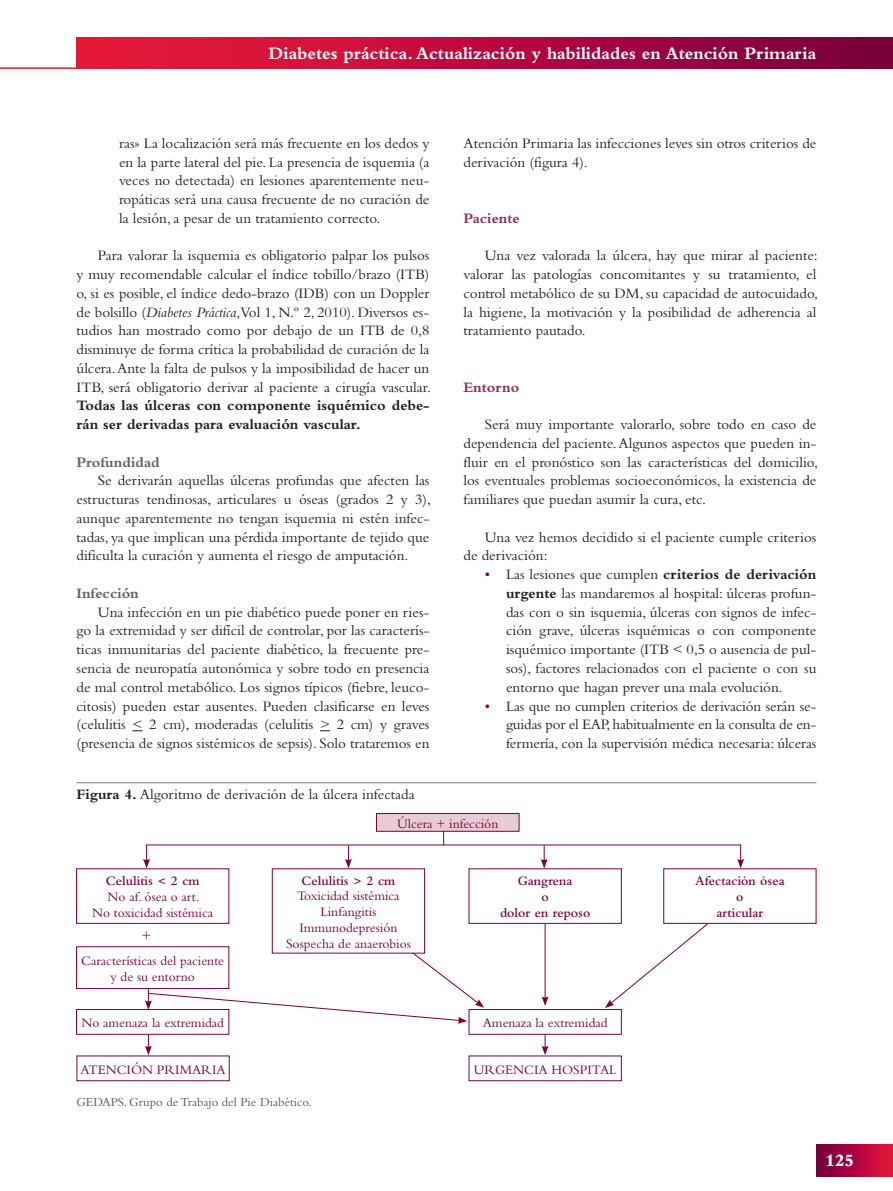
<style>
.page{position:relative;width:893px;height:1191px;background:#fff}
.page>*{position:absolute;margin:0;border:0;box-sizing:border-box;transform-origin:0 0}
.t1{font:700 18px "Bembo";color:#fff}
.t2{font:800 18px "Bembo";color:#fff}
.t3{font:15px/18.8px "Bembo";color:#231f20;text-align:justify}
.t4{font:700 15px/18.8px "Bembo";color:#231f20}
.t5{font:700 15px "Bembo";color:#636366}
.t6{font:700 15px "Bembo";color:#912f57}
.t7{font:15px "Bembo";color:#7a003b}
.t8{font:13.5px/15.8px "Bembo";color:#7a003b;text-align:center}
.t9{font:600 13.5px/15.8px "Bembo";color:#7a003b;text-align:center}
.t10{font:12.75px "Bembo";color:#57585a}
.s1{font-style:italic}
.s2{font-weight:700}
.s3{color:#7a003b}
</style>
<div class="page">
<hr style="left:0;top:67px;width:816px;height:2px;background:#e51836">
<div style="left:816px;top:1144px;width:77px;height:32px;background:linear-gradient(to right,#73003f,#e6143d)"></div>
<div style="left:77px;top:37px;width:816px;height:32px;background:linear-gradient(to right,#f21939,#7a0041)"></div>
<hr style="left:76px;top:782px;width:740px;height:1px;background:#939598">
<svg style="left:345px;top:846px;width:6px;height:22px"></svg>
<svg style="left:145px;top:935px;width:339px;height:88px"></svg>
<svg style="left:605px;top:923px;width:122px;height:85px"></svg>
<svg style="left:145px;top:1034px;width:7px;height:21px"></svg>
<svg style="left:542px;top:1034px;width:7px;height:21px"></svg>
<hr style="left:545px;top:922px;width:1px;height:76px;background:#7a003b">
<svg style="left:542px;top:996px;width:7px;height:10px"></svg>
<svg style="left:443px;top:831px;width:1px;height:13px"></svg>
<svg style="left:541px;top:846px;width:6px;height:22px"></svg>
<div style="left:376px;top:813px;width:143px;height:18px;background:#e6ccd4"></div>
<div style="left:376px;top:813px;width:143px;height:18px;border:1px solid #7a003b"></div>
<div style="left:77px;top:946px;width:152px;height:42px;background:#fff"></div>
<div style="left:76px;top:946px;width:153px;height:43px;border:1px solid #7a003b"></div>
<div style="left:77px;top:1009px;width:152px;height:25px;background:#fff"></div>
<div style="left:76px;top:1009px;width:153px;height:25px;border:1px solid #7a003b"></div>
<div style="left:469px;top:1009px;width:152px;height:25px;background:#fff"></div>
<div style="left:469px;top:1009px;width:153px;height:25px;border:1px solid #7a003b"></div>
<div style="left:272px;top:868px;width:153px;height:85px;background:#fff"></div>
<div style="left:272px;top:868px;width:153px;height:85px;border:1px solid #7a003b"></div>
<svg style="left:143px;top:859px;width:7px;height:9px"></svg>
<svg style="left:737px;top:859px;width:7px;height:9px"></svg>
<p class="t1" style="left:269px;top:43px;width:549px">Diabetes práctica. Actualización y habilidades en Atención Primaria</p>
<p class="t3" style="left:119px;top:133px;width:312px">ras» La localización será más frecuente en los dedos y en la parte lateral del pie. La presencia de isquemia (a veces no detectada) en lesiones aparentemente neu&shy;ropáticas será una causa frecuente de no curación de la lesión, a pesar de un tratamiento correcto.</p>
<p class="t3" style="left:77px;top:246px;width:356px;text-indent:21px">Para valorar la isquemia es obligatorio palpar los pulsos y muy recomendable calcular el índice tobillo/brazo (ITB) o, si es posible, el índice dedo-brazo (IDB) con un Doppler de bolsillo (<span class="s1">Diabetes Práctica</span>,Vol 1, N.º 2, 2010). Diversos es&shy;tudios han mostrado como por debajo de un ITB de 0,8 disminuye de forma crítica la probabilidad de curación de la úlcera. Ante la falta de pulsos y la imposibilidad de hacer un ITB, será obligatorio derivar al paciente a cirugía vascular.</p>
<p class="t4" style="left:77px;top:396px;width:354px">Todas las úlceras con componente isquémico debe&shy;rán ser derivadas para evaluación vascular.</p>
<p class="t5" style="left:77px;top:453px;width:85px">Profundidad</p>
<p class="t3" style="left:77px;top:471px;width:356px;text-indent:21px">Se derivarán aquellas úlceras profundas que afecten las estructuras tendinosas, articulares u óseas (grados 2 y 3), aunque aparentemente no tengan isquemia ni estén infec&shy;tadas, ya que implican una pérdida importante de tejido que dificulta la curación y aumenta el riesgo de amputación.</p>
<p class="t5" style="left:77px;top:585px;width:64px">Infección</p>
<p class="t3" style="left:77px;top:602px;width:354px;text-indent:21px">Una infección en un pie diabético puede poner en ries&shy;go la extremidad y ser difícil de controlar, por las caracterís&shy;ticas inmunitarias del paciente diabético, la frecuente pre&shy;sencia de neuropatía autonómica y sobre todo en presencia de mal control metabólico. Los signos típicos (fiebre, leuco&shy;citosis) pueden estar ausentes. Pueden clasificarse en leves (celulitis &lt; 2 cm), moderadas (celulitis &gt; 2 cm) y graves (presencia de signos sistémicos de sepsis). Solo trataremos en</p>
<p class="t3" style="left:76px;top:784px;width:340px"><span class="s2">Figura 4.</span> Algoritmo de derivación de la úlcera infectada</p>
<p class="t3" style="left:463px;top:133px;width:354px">Atención Primaria las infecciones leves sin otros criterios de derivación (figura 4).</p>
<p class="t6" style="left:463px;top:210px;width:58px">Paciente</p>
<p class="t3" style="left:463px;top:246px;width:356px;text-indent:21px">Una vez valorada la úlcera, hay que mirar al paciente: valorar las patologías concomitantes y su tratamiento, el control metabólico de su DM, su capacidad de autocuidado, la higiene, la motivación y la posibilidad de adherencia al tratamiento pautado.</p>
<p class="t6" style="left:463px;top:378px;width:57px">Entorno</p>
<p class="t3" style="left:463px;top:415px;width:356px;text-indent:21px">Será muy importante valorarlo, sobre todo en caso de dependencia del paciente. Algunos aspectos que pueden in&shy;fluir en el pronóstico son las características del domicilio, los eventuales problemas socioeconómicos, la existencia de familiares que puedan asumir la cura, etc.</p>
<p class="t3" style="left:463px;top:527px;width:354px;text-indent:21px">Una vez hemos decidido si el paciente cumple criterios de derivación:</p>
<p class="t3" style="left:506px;top:565px;width:312px;text-indent:-21px"><span class="s3">•</span> Las lesiones que cumplen <span class="s2">criterios de derivación urgente</span> las mandaremos al hospital: úlceras profun&shy;das con o sin isquemia, úlceras con signos de infec&shy;ción grave, úlceras isquémicas o con componente isquémico importante (ITB &lt; 0,5 o ausencia de pul&shy;sos), factores relacionados con el paciente o con su entorno que hagan prever una mala evolución.</p>
<p class="t3" style="left:506px;top:696px;width:312px;text-indent:-21px"><span class="s3">•</span> Las que no cumplen criterios de derivación serán se&shy;guidas por el EAP, habitualmente en la consulta de en&shy;fermería, con la supervisión médica necesaria: úlceras</p>
<p class="t8" style="left:397px;top:815px;width:103px">Úlcera + infección</p>
<p class="t9" style="left:302px;top:872px;width:95px">Celulitis &gt; 2 cm</p>
<p class="t8" style="left:286px;top:888px;width:126px">Toxicidad sistémica<br>Linfangitis<br>Immunodepresión<br>Sospecha de anaerobios</p>
<p class="t9" style="left:106px;top:873px;width:95px">Celulitis &lt; 2 cm</p>
<p class="t8" style="left:92px;top:888px;width:123px">No af. ósea o art.<br>No toxicidad sistémica</p>
<p class="t8" style="left:81px;top:952px;width:144px">Características del paciente y de su entorno</p>
<p class="t8" style="left:81px;top:1014px;width:144px">No amenaza la extremidad</p>
<p class="t8" style="left:483px;top:1014px;width:126px">Amenaza la extremidad</p>
<p class="t8" style="left:80px;top:1061px;width:147px">ATENCIÓN PRIMARIA</p>
<p class="t8" style="left:474px;top:1061px;width:144px">URGENCIA HOSPITAL</p>
<p class="t9" style="left:500px;top:873px;width:92px">Gangrena<br>o<br>dolor en reposo</p>
<p class="t7" style="left:142px;top:926px;width:12px">+</p>
<p class="t10" style="left:77px;top:1094px;width:237px">GEDAPS. Grupo de Trabajo del Pie Diabético.</p>
<p class="t9" style="left:695px;top:873px;width:91px">Afectación ósea o<br>articular</p>
<p class="t2" style="left:825px;top:1149px;width:30px">125</p>
</div>
